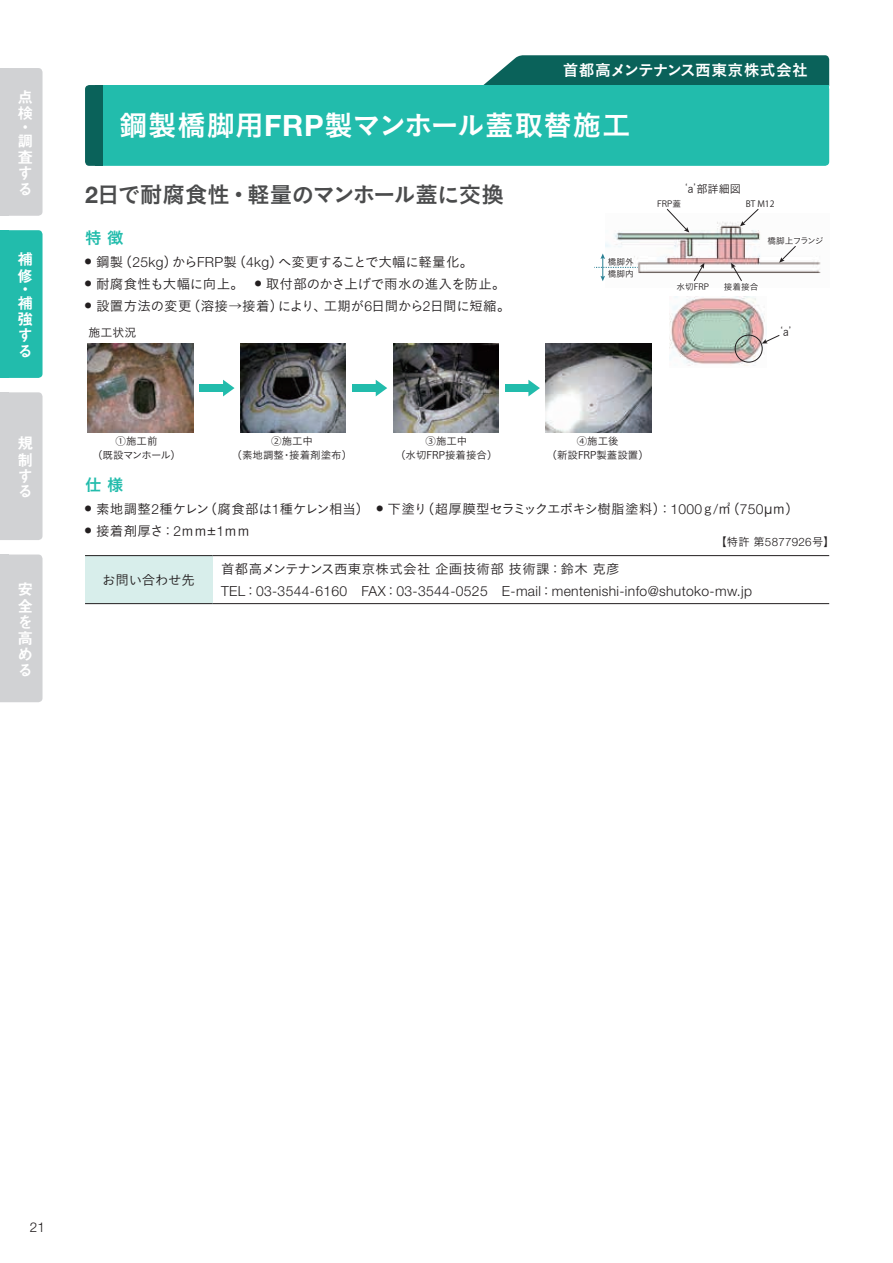
<style>
.page{position:relative;width:893px;height:1263px;background:#fff}
.page>*{position:absolute;margin:0;border:0;box-sizing:border-box;transform-origin:0 0}
.t1{font:28.5px "Koburina Go Std W6";letter-spacing:.015em;color:#fff}
.t2{font:22.5px "Koburina Go Std W6";letter-spacing:-.025em;color:#4b4c4d}
.t3{font:16.5px "Koburina Go Std W6";color:#22bcac}
.t4{font:15.75px/16px "Midashi Go Pro MB31";color:#fff;text-align:justify}
.t5{font:15.75px "Koburina Go Std W6";letter-spacing:.025em;color:#fff}
.t6{font:300 13.95px "Helvetica Neue LT Std";letter-spacing:.025em;color:#231f20}
.t7{font:13.5px "Koburina Go Std W3";letter-spacing:-.01em;color:#231f20}
.t8{font:13.5px "Koburina Go Std W3";letter-spacing:.025em;color:#231f20}
.t9{font:300 13.5px "Helvetica Neue";color:#231f20}
.t10{font:12px "Koburina Go Std N W3";color:#231f20}
.t11{font:300 11.55px "Helvetica Neue LT Std";letter-spacing:.025em;color:#231f20}
.t12{font:11.1px "Koburina Go Std N W3";color:#231f20}
.t13{font:300 11.1px "Shin Go Pro";color:#231f20}
.t14{font:10.5px/13.5px "Koburina Go Std N W3";color:#231f20;text-align:center}
.t15{font:10.5px/13.5px "Koburina Go Std N W3";letter-spacing:-.07em;color:#231f20;text-align:center}
.t16{font:9.9px "Koburina Go Std N W3";color:#231f20}
.t17{font:8.7px/12.8px "Koburina Go Std N W3";color:#231f20}
.t18{font:8.7px "Koburina Go Std N W3";letter-spacing:-.105em;color:#231f20}
.t19{font:8.7px "Koz Go Pro";color:#231f20}
.s1{font-family:"Helvetica Neue LT Std";font-weight:700;font-size:29.4px}
.s2{font-family:"Helvetica Neue LT Std";font-weight:700;font-size:23.1px}
.s3{font-family:"Helvetica Neue LT Std";font-weight:300;font-size:13.95px}
.s4{font-family:"Shin Go Pro";font-weight:300}
.s5{font-family:"Koburina Go Std N W3";font-weight:400}
.s6{font-family:"Koz Go Pro"}
.s7{font-family:"Koburina Go Std W3";font-weight:400;font-size:11.25px}
.s8{font-family:"Koburina Go Std W3";font-weight:400;font-size:13.5px}
</style>
<div class="page">
<img style="left:614px;top:232px;width:41px;height:41px">
<img style="left:669px;top:296px;width:96px;height:70px">
<div style="left:735px;top:335px;width:27px;height:27px;border:1px solid #231f20;border-radius:50%"></div>
<svg style="left:762px;top:334px;width:18px;height:10px"></svg>
<svg style="left:594px;top:237px;width:44px;height:44px"></svg>
<svg style="left:655px;top:208px;width:166px;height:73px"></svg>
<svg style="left:483px;top:55px;width:346px;height:30px;background:#196b64"></svg>
<div style="left:96px;top:85px;width:733px;height:81px;background:#22bcac;border-radius:4px"></div>
<div style="left:85px;top:85px;width:17px;height:81px;background:#0a625a;border-radius:4px"></div>
<div style="left:85px;top:556px;width:128px;height:48px;background:#d8eeeb"></div>
<hr style="left:85px;top:603px;width:128px;height:1px;background:#231f20">
<hr style="left:213px;top:603px;width:616px;height:1px;background:#231f20">
<hr style="left:85px;top:555px;width:128px;height:1px;background:#231f20">
<hr style="left:213px;top:555px;width:616px;height:1px;background:#231f20">
<img style="left:88px;top:344px;width:105px;height:88px">
<img style="left:240px;top:344px;width:106px;height:88px">
<img style="left:393px;top:344px;width:106px;height:88px">
<img style="left:546px;top:344px;width:105px;height:88px">
<svg style="left:223px;top:380px;width:12px;height:16px"></svg>
<div style="left:210px;top:385px;width:16px;height:7px;background:#22bcac"></div>
<svg style="left:199px;top:385px;width:11px;height:7px"></svg>
<svg style="left:376px;top:380px;width:11px;height:16px"></svg>
<div style="left:363px;top:385px;width:16px;height:7px;background:#22bcac"></div>
<svg style="left:352px;top:385px;width:10px;height:7px"></svg>
<svg style="left:528px;top:380px;width:12px;height:16px"></svg>
<div style="left:516px;top:385px;width:16px;height:7px;background:#22bcac"></div>
<svg style="left:505px;top:385px;width:10px;height:7px"></svg>
<svg style="left:87px;top:343px;width:51px;height:25px"></svg>
<svg style="left:399px;top:343px;width:94px;height:90px;background:#5d5d5d"></svg>
<svg style="left:551px;top:431px;width:93px;height:2px"></svg>
<div style="left:9px;top:68px;width:34px;height:148px;background:#d1d2d4"></div>
<div style="left:0;top:68px;width:9px;height:148px;background:#d1d2d4"></div>
<div style="left:9px;top:230px;width:34px;height:148px;background:#22bcac"></div>
<div style="left:0;top:230px;width:9px;height:148px;background:#22bcac"></div>
<div style="left:9px;top:392px;width:34px;height:148px;background:#d1d2d4"></div>
<div style="left:0;top:392px;width:9px;height:148px;background:#d1d2d4"></div>
<div style="left:9px;top:554px;width:34px;height:148px;background:#d1d2d4"></div>
<div style="left:0;top:554px;width:9px;height:148px;background:#d1d2d4"></div>
<p class="t4" style="left:18px;top:87px;width:17px">点検</p>
<p class="t4" style="left:18px;top:118px;width:16px;line-height:13.8px">・調</p>
<p class="t4" style="left:18px;top:147px;width:16px">査する</p>
<p class="t4" style="left:18px;top:249px;width:16px">補修</p>
<p class="t4" style="left:18px;top:281px;width:16px;line-height:13.8px">・補</p>
<p class="t4" style="left:18px;top:309px;width:17px">強する</p>
<p class="t4" style="left:18px;top:434px;width:17px">規制する</p>
<p class="t4" style="left:18px;top:580px;width:16px">安全を高める</p>
<p class="t5" style="left:563px;top:58px;width:247px">首都高メンテナンス西東京株式会社</p>
<h1 class="t1" style="left:119px;top:104px;width:513px">鋼製橋脚用<span class="s1">FRP</span>製マンホール蓋取替施工</h1>
<h2 class="t2" style="left:85px;top:177px;width:420px"><span class="s2">2</span>日で耐腐食性・軽量のマンホール蓋に交換</h2>
<p class="t3" style="left:85px;top:225px;width:40px">特徴</p>
<p class="t7" style="left:85px;top:252px;width:390px"><sup>●</sup> 鋼製（<span class="s3">25kg</span>）から<span class="s3">FRP</span>製（<span class="s3">4kg</span>）へ変更することで大幅に軽量化。</p>
<p class="t7" style="left:85px;top:273px;width:422px"><sup>●</sup> 耐腐食性も大幅に向上。　<sup>●</sup> 取付部のかさ上げで雨水の進入を防止。</p>
<p class="t7" style="left:85px;top:295px;width:427px"><sup>●</sup> 設置方法の変更（溶接→接着）により、工期が<span class="s3">6</span>日間から<span class="s3">2</span>日間に短縮。</p>
<p class="t10" style="left:88px;top:324px;width:49px">施工状況</p>
<p class="t17" style="left:608px;top:255px;width:28px">橋脚外橋脚内</p>
<p class="t12" style="left:677px;top:181px;width:66px"><span class="s4">‘</span>a<span class="s4">’</span>部詳細図</p>
<p class="t17" style="left:657px;top:197px;width:25px">FRP蓋</p>
<p class="t19" style="left:746px;top:198px;width:30px">BT M12</p>
<p class="t18" style="left:768px;top:234px;width:57px">橋脚上フランジ</p>
<p class="t17" style="left:676px;top:280px;width:34px">水切FRP</p>
<p class="t17" style="left:724px;top:280px;width:36px">接着接合</p>
<p class="t13" style="left:772px;top:323px;width:29px">‘<span class="s5">a</span>’</p>
<p class="t15" style="left:92px;top:434px;width:90px"><span class="s6">①</span>施工前<br>（既設マンホール）</p>
<p class="t14" style="left:232px;top:434px;width:122px"><span class="s6">②</span>施工中<br>（素地調整・接着剤塗布）</p>
<p class="t14" style="left:395px;top:434px;width:104px"><span class="s6">③</span>施工中<br>（水切FRP接着接合）</p>
<p class="t14" style="left:546px;top:434px;width:104px"><span class="s6">④</span>施工後<br>（新設FRP製蓋設置）</p>
<p class="t3" style="left:85px;top:472px;width:40px">仕様</p>
<p class="t7" style="left:85px;top:499px;width:716px"><sup>●</sup> 素地調整<span class="s3">2</span>種ケレン（腐食部は<span class="s3">1</span>種ケレン相当）　<sup>●</sup> 下塗り（超厚膜型セラミックエポキシ樹脂塗料）：<span class="s3">1000</span>ｇ<span class="s3">/</span>㎡（<span class="s3">750</span>µｍ）</p>
<p class="t7" style="left:85px;top:520px;width:167px"><sup>●</sup> 接着剤厚さ：<span class="s3">2</span>ｍｍ±<span class="s3">1</span>ｍｍ</p>
<p class="t11" style="left:715px;top:535px;width:121px"><span class="s7">【特許第</span>5877926<span class="s7">号】</span></p>
<p class="t7" style="left:102px;top:569px;width:94px">お問い合わせ先</p>
<p class="t8" style="left:221px;top:559px;width:400px">首都高メンテナンス西東京株式会社企画技術部技術課：鈴木克彦</p>
<p class="t6" style="left:221px;top:582px;width:532px">TEL<span class="s8">：</span>03-3544-6160 FAX<span class="s8">：</span>03-3544-0525 E-mail<span class="s8">：</span>mentenishi-info@shutoko-mw.jp</p>
<p class="t16" style="left:273px;top:586px;width:41px">施工状況</p>
<p class="t9" style="left:30px;top:1219px;width:17px">21</p>
</div>
